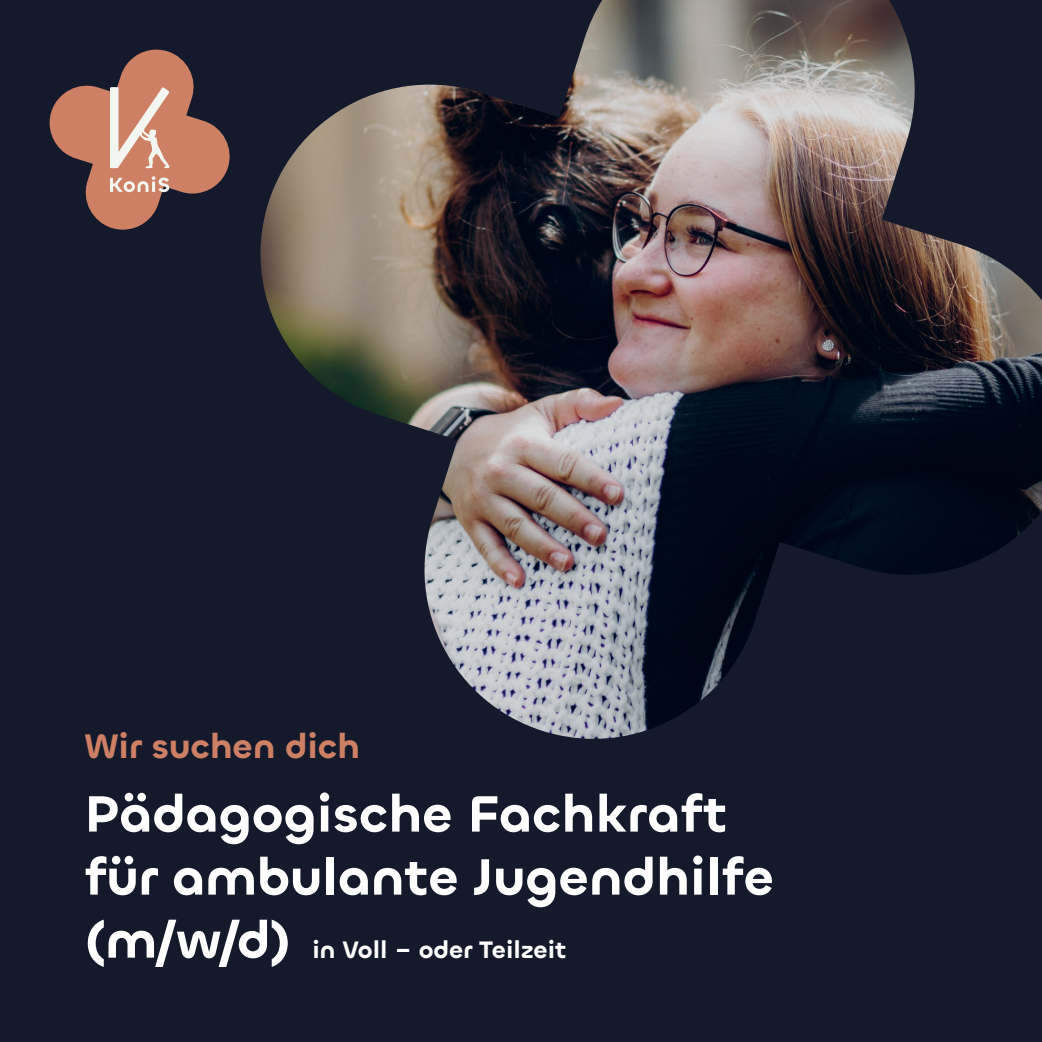
<style>
.page{position:relative;width:1042px;height:1042px;background:#141a2b}
.page>*{position:absolute;margin:0;border:0;box-sizing:border-box;transform-origin:0 0}
.t1{font:600 52.5px/63px "Chillax";color:#fff}
.t2{font:600 35px "Chillax";color:#ce8065}
.t3{font:600 24.5px "Chillax";color:#fff}
.s1{font-size:52.5px}
</style>
<div class="page">
<svg style="left:50px;top:50px;width:180px;height:180px"></svg>
<img style="left:260px;top:0;width:782px;height:739px">
<p class="t2" style="left:84px;top:724px;width:277px">Wir suchen dich</p>
<p class="t1" style="left:84px;top:782px;width:691px">Pädagogische Fachkraft für ambulante Jugendhilfe</p>
<p class="t3" style="left:84px;top:934px;width:484px"><span class="s1">(m/w/d)</span> in Voll – oder Teilzeit</p>
</div>
